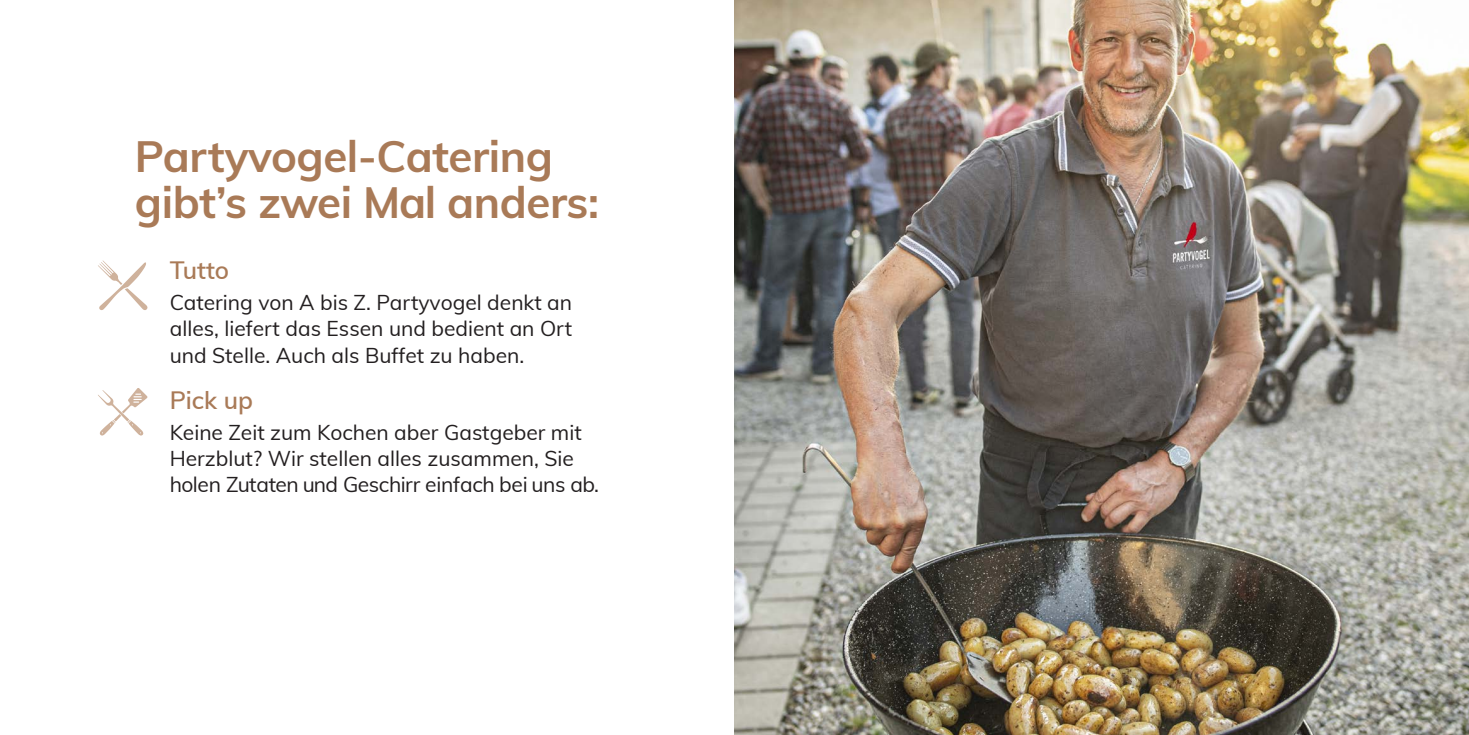
<style>
.page{position:relative;width:1469px;height:735px;background:#fff}
.page>*{position:absolute;margin:0;border:0;box-sizing:border-box;transform-origin:0 0}
.t1{font:700 43.75px/45.5px "Muli";letter-spacing:-.01em;color:#a97a57}
.t2{font:600 24.5px "Muli";color:#a97a57}
.t3{font:21px/26.2px "Muli";color:#231f20;text-align:justify}
</style>
<div class="page">
<img style="left:734px;top:0;width:734px;height:734px">
<svg style="left:98px;top:260px;width:49px;height:50px"></svg>
<svg style="left:98px;top:388px;width:50px;height:48px"></svg>
<h1 class="t1" style="left:135px;top:131px;width:465px">Partyvogel-Catering gibt’s zwei Mal anders:</h1>
<p class="t2" style="left:170px;top:252px;width:61px">Tutto</p>
<p class="t3" style="left:170px;top:288px;width:404px">Catering von A bis Z. Partyvogel denkt an alles, liefert das Essen und bedient an Ort und Stelle. Auch als Buffet zu haben.</p>
<p class="t2" style="left:170px;top:382px;width:85px">Pick up</p>
<p class="t3" style="left:170px;top:418px;width:431px;text-align:left">Keine Zeit zum Kochen aber Gastgeber mit<br>Herzblut? Wir stellen alles zusammen, Sie holen Zutaten und Geschirr einfach bei uns ab.</p>
</div>
